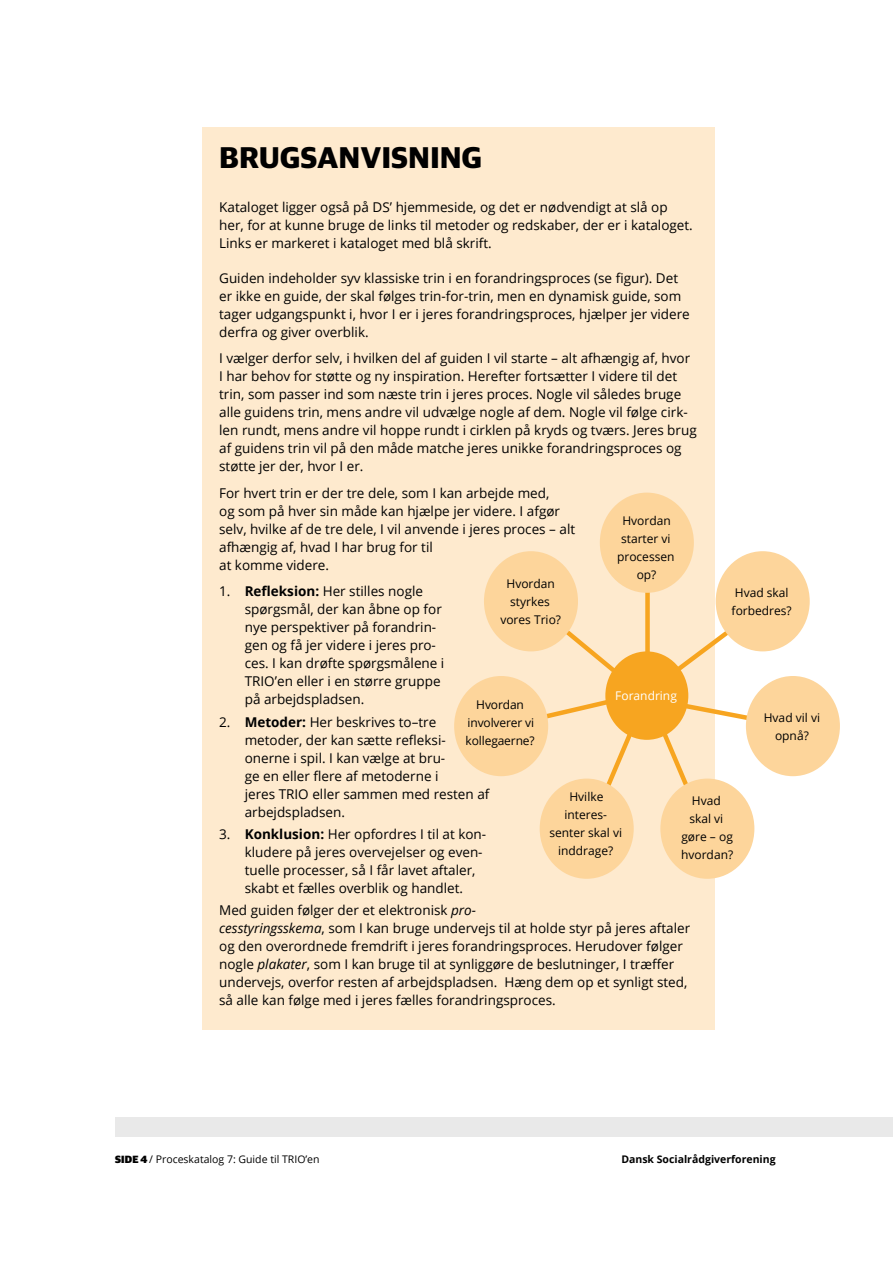
<style>
.page{position:relative;width:893px;height:1263px;background:#fff}
.page>*{position:absolute;margin:0;border:0;box-sizing:border-box;transform-origin:0 0}
.t1{font:700 30px "Guardian Sans";letter-spacing:.02em;color:#000}
.t2{font:13.5px/18px "Open Sans";color:#000}
.t3{font:12px/18px "Open Sans";color:#000;text-align:center}
.t4{font:12px "Open Sans";color:#fff}
.t5{font:10.5px "Open Sans";color:#000}
.t6{font:700 10.5px "Open Sans";color:#000}
.s1{font-weight:700}
.s2{font-style:italic}
.s3{font-family:"Guardian Sans";font-weight:900}
</style>
<div class="page">
<div style="left:115px;top:1117px;width:778px;height:19px;background:#e9e9e9"></div>
<div style="left:202px;top:128px;width:512px;height:902px;background:#feeace"></div>
<div style="left:645px;top:546px;width:5px;height:153px;background:#f7a520"></div>
<svg style="left:501px;top:594px;width:293px;height:245px"></svg>
<div style="left:600px;top:493px;width:94px;height:100px;background:#fdd59b;border-radius:50%"></div>
<div style="left:716px;top:551px;width:94px;height:100px;background:#fdd59b;border-radius:50%"></div>
<div style="left:746px;top:676px;width:94px;height:100px;background:#fdd59b;border-radius:50%"></div>
<div style="left:605px;top:651px;width:83px;height:89px;background:#f7a520;border-radius:50%"></div>
<div style="left:660px;top:778px;width:94px;height:101px;background:#fdd59b;border-radius:50%"></div>
<div style="left:540px;top:778px;width:94px;height:101px;background:#fdd59b;border-radius:50%"></div>
<div style="left:454px;top:676px;width:94px;height:100px;background:#fdd59b;border-radius:50%"></div>
<div style="left:484px;top:551px;width:94px;height:100px;background:#fdd59b;border-radius:50%"></div>
<h1 class="t1" style="left:219px;top:135px;width:264px">BRUGSANVISNING</h1>
<p class="t2" style="left:219px;top:198px;width:475px">Kataloget ligger også på DS’ hjemmeside, og det er nødvendigt at slå op her, for at kunne bruge de links til metoder og redskaber, der er i kataloget.<br>Links er markeret i kataloget med blå skrift.</p>
<p class="t2" style="left:219px;top:269px;width:472px">Guiden indeholder syv klassiske trin i en forandringsproces (se figur). Det er ikke en guide, der skal følges trin-for-trin, men en dynamisk guide, som tager udgangspunkt i, hvor I er i jeres forandringsproces, hjælper jer videre derfra og giver overblik.</p>
<p class="t2" style="left:219px;top:349px;width:479px">I vælger derfor selv, i hvilken del af guiden I vil starte – alt afhængig af, hvor I har behov for støtte og ny inspiration. Herefter fortsætter I videre til det trin, som passer ind som næste trin i jeres proces. Nogle vil således bruge alle guidens trin, mens andre vil udvælge nogle af dem. Nogle vil følge cirk&shy;len rundt, mens andre vil hoppe rundt i cirklen på kryds og tværs. Jeres brug af guidens trin vil på den måde matche jeres unikke forandringsproces og støtte jer der, hvor I er.</p>
<p class="t2" style="left:219px;top:483px;width:357px">For hvert trin er der tre dele, som I kan arbejde med,<br>og som på hver sin måde kan hjælpe jer videre. I afgør selv, hvilke af de tre dele, I vil anvende i jeres proces – alt afhængig af, hvad I har brug for til<br>at komme videre.</p>
<p class="t2" style="left:245px;top:582px;width:201px;text-indent:-26px">1. <span class="s1">Refleksion:</span> Her stilles nogle spørgsmål, der kan åbne op for nye perspektiver på forandrin&shy;gen og få jer videre i jeres pro&shy;ces. I kan drøfte spørgsmålene i<br>TRIO’en eller i en større gruppe på arbejdspladsen.</p>
<p class="t2" style="left:245px;top:712px;width:246px;text-indent:-26px">2. <span class="s1">Metoder:</span> Her beskrives to–tre metoder, der kan sætte refleksi&shy;onerne i spil. I kan vælge at bru-<br>ge en eller flere af metoderne i<br>jeres TRIO eller sammen med resten af arbejdspladsen.</p>
<p class="t2" style="left:245px;top:824px;width:243px;text-indent:-26px">3. <span class="s1">Konklusion:</span> Her opfordres I til at kon&shy;kludere på jeres overvejelser og even&shy;tuelle processer, så I får lavet aftaler, skabt et fælles overblik og handlet.</p>
<p class="t2" style="left:219px;top:901px;width:473px">Med guiden følger der et elektronisk <span class="s2">pro-<br>cesstyringsskema</span>, som I kan bruge undervejs til at holde styr på jeres aftaler og den overordnede fremdrift i jeres forandringsproces. Herudover følger nogle <span class="s2">plakater</span>, som I kan bruge til at synliggøre de beslutninger, I træffer undervejs, overfor resten af arbejdspladsen. Hæng dem op et synligt sted, så alle kan følge med i jeres fælles forandringsproces.</p>
<p class="t3" style="left:617px;top:511px;width:59px">Hvordan starter vi processen op?</p>
<p class="t3" style="left:500px;top:574px;width:62px">Hvordan styrkes vores Trio?</p>
<p class="t3" style="left:732px;top:583px;width:62px;text-align:left">Hvad skal forbedres?</p>
<p class="t4" style="left:615px;top:688px;width:63px">Forandring</p>
<p class="t3" style="left:466px;top:695px;width:71px">Hvordan involverer vi kollegaerne?</p>
<p class="t3" style="left:764px;top:708px;width:58px">Hvad vil vi opnå?</p>
<p class="t3" style="left:549px;top:787px;width:74px">Hvilke interes&shy;senter skal vi inddrage?</p>
<p class="t3" style="left:681px;top:791px;width:54px">Hvad skal vi gøre – og hvordan?</p>
<p class="t5" style="left:115px;top:1152px;width:206px"><span class="s3">SIDE 4</span> / Proceskatalog 7: Guide til TRIO’en</p>
<p class="t6" style="left:621px;top:1152px;width:156px">Dansk Socialrådgiverforening</p>
</div>
